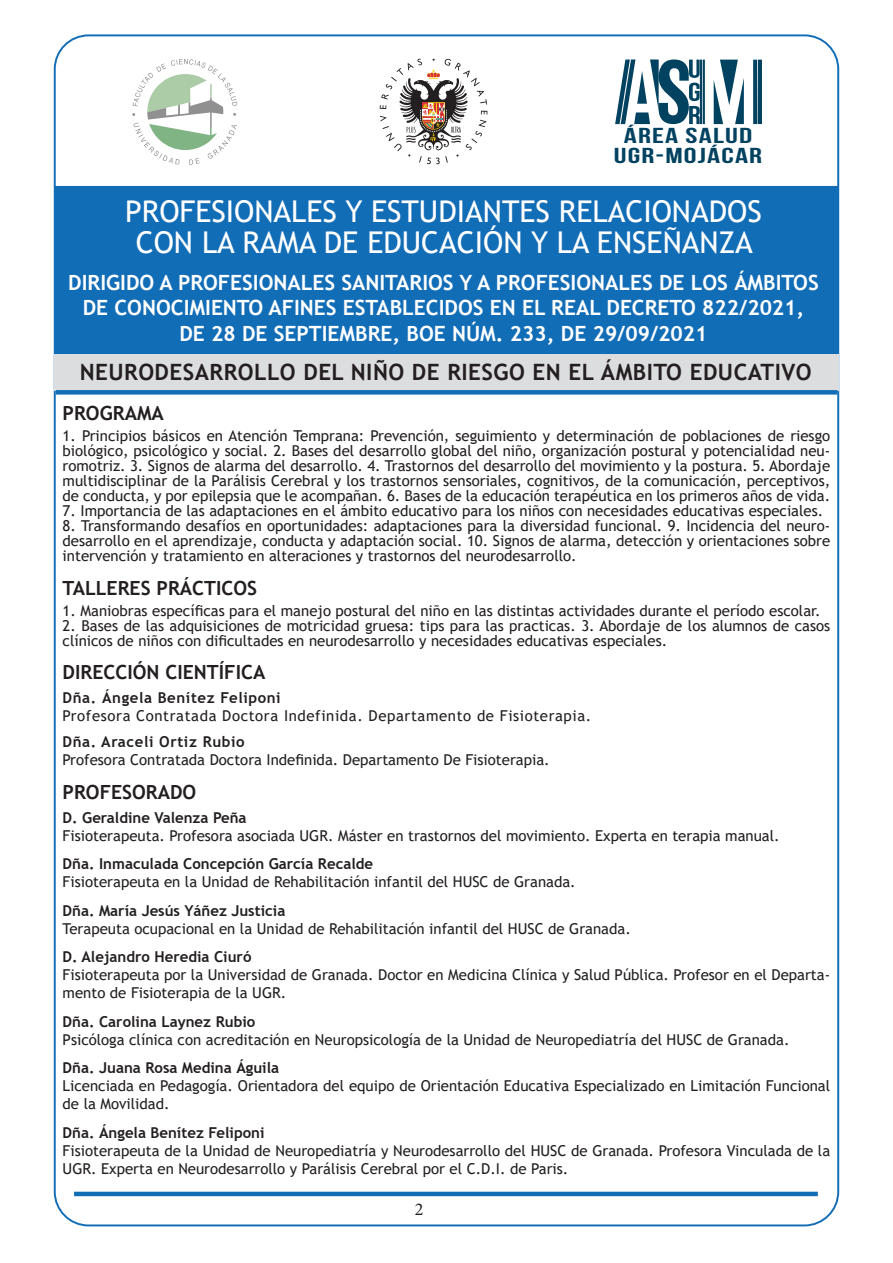
<style>
.page{position:relative;width:893px;height:1263px;background:#fff}
.page>*{position:absolute;margin:0;border:0;box-sizing:border-box;transform-origin:0 0}
.t1{font:30px "Trebuchet MS";color:#fff}
.t2{font:700 22.5px "Trebuchet MS";letter-spacing:.02em;color:#231f20}
.t3{font:700 21.6px/20.1px "Bebas Neue";letter-spacing:.035em;color:#024261;text-align:center;scale:1.49 1}
.t4{font:700 21px "Trebuchet MS";color:#fff}
.t5{font:700 19.5px "Trebuchet MS";color:#231f20}
.t6{font:18px "Minion Pro";color:#231f20}
.t7{font:15px/15px "Trebuchet MS";color:#231f20}
.t8{font:700 15px "Trebuchet MS";color:#231f20}
.t9{font:15px "Trebuchet MS";letter-spacing:.04em;color:#231f20}
.t10{font:700 15px "Trebuchet MS";letter-spacing:.04em;color:#231f20}
</style>
<div class="page">
<hr style="left:74px;top:1192px;width:744px;height:4px;background:#126db7">
<div style="left:54px;top:186px;width:785px;height:173px;background:#126db7"></div>
<div style="left:54px;top:354px;width:785px;height:37px;background:#dcdddf"></div>
<div style="left:56px;top:390px;width:781px;height:5px;background:#126db7"></div>
<svg style="left:380px;top:59px;width:107px;height:105px"></svg>
<svg style="left:132px;top:59px;width:105px;height:106px"></svg>
<hr style="left:758px;top:60px;width:4px;height:64px;background:#024261">
<svg style="left:753px;top:60px;width:4px;height:64px"></svg>
<svg style="left:714px;top:60px;width:30px;height:64px"></svg>
<svg style="left:615px;top:60px;width:90px;height:64px"></svg>
<p class="t3" style="left:614px;top:125px;width:101px">ÁREA SALUD<br>UGR-MOJÁCAR</p>
<p class="t1" style="left:125px;top:192px;width:638px">PROFESIONALES Y ESTUDIANTES RELACIONADOS</p>
<p class="t1" style="left:136px;top:223px;width:619px">CON LA RAMA DE EDUCACIÓN Y LA ENSEÑANZA</p>
<p class="t4" style="left:68px;top:270px;width:752px">DIRIGIDO A PROFESIONALES SANITARIOS Y A PROFESIONALES DE LOS ÁMBITOS</p>
<p class="t4" style="left:83px;top:295px;width:723px">DE CONOCIMIENTO AFINES ESTABLECIDOS EN EL REAL DECRETO 822/2021,</p>
<p class="t4" style="left:179px;top:320px;width:530px">DE 28 DE SEPTIEMBRE, BOE NÚM. 233, DE 29/09/2021</p>
<p class="t2" style="left:80px;top:358px;width:733px">NEURODESARROLLO DEL NIÑO DE RIESGO EN EL ÁMBITO EDUCATIVO</p>
<p class="t5" style="left:63px;top:400px;width:103px">PROGRAMA</p>
<p class="t7" style="left:63px;top:428px;width:769px;text-align:justify">1. Principios básicos en Atención Temprana: Prevención, seguimiento y determinación de poblaciones de riesgo biológico, psicológico y social. 2. Bases del desarrollo global del niño, organización postural y potencialidad neu&shy;romotriz. 3. Signos de alarma del desarrollo. 4. Trastornos del desarrollo del movimiento y la postura. 5. Abordaje multidisciplinar de la Parálisis Cerebral y los trastornos sensoriales, cognitivos, de la comunicación, perceptivos, de conducta, y por epilepsia que le acompañan. 6. Bases de la educación terapéutica en los primeros años de vida.</p>
<p class="t7" style="left:63px;top:503px;width:762px">7. Importancia de las adaptaciones en el ámbito educativo para los niños con necesidades educativas especiales.</p>
<p class="t7" style="left:63px;top:518px;width:769px;text-align:justify">8. Transformando desafíos en oportunidades: adaptaciones para la diversidad funcional. 9. Incidencia del neuro&shy;desarrollo en el aprendizaje, conducta y adaptación social. 10. Signos de alarma, detección y orientaciones sobre intervención y tratamiento en alteraciones y trastornos del neurodesarrollo.</p>
<p class="t5" style="left:63px;top:575px;width:196px">TALLERES PRÁCTICOS</p>
<p class="t7" style="left:63px;top:603px;width:760px">1. Maniobras específicas para el manejo postural del niño en las distintas actividades durante el período escolar.</p>
<p class="t7" style="left:63px;top:618px;width:769px">2. Bases de las adquisiciones de motricidad gruesa: tips para las practicas. 3. Abordaje de los alumnos de casos clínicos de niños con dificultades en neurodesarrollo y necesidades educativas especiales.</p>
<p class="t5" style="left:63px;top:660px;width:204px">DIRECCIÓN CIENTÍFICA</p>
<p class="t10" style="left:63px;top:689px;width:220px">Dña. Ángela Benítez Feliponi</p>
<p class="t9" style="left:63px;top:707px;width:530px">Profesora Contratada Doctora Indefinida. Departamento de Fisioterapia.</p>
<p class="t10" style="left:63px;top:732px;width:184px">Dña. Araceli Ortiz Rubio</p>
<p class="t7" style="left:63px;top:752px;width:489px">Profesora Contratada Doctora Indefinida. Departamento De Fisioterapia.</p>
<p class="t5" style="left:63px;top:780px;width:135px">PROFESORADO</p>
<p class="t8" style="left:63px;top:808px;width:185px">D. Geraldine Valenza Peña</p>
<p class="t7" style="left:63px;top:828px;width:719px">Fisioterapeuta. Profesora asociada UGR. Máster en trastornos del movimiento. Experta en terapia manual.</p>
<p class="t8" style="left:63px;top:855px;width:312px">Dña. Inmaculada Concepción García Recalde</p>
<p class="t7" style="left:63px;top:874px;width:515px">Fisioterapeuta en la Unidad de Rehabilitación infantil del HUSC de Granada.</p>
<p class="t8" style="left:63px;top:901px;width:224px">Dña. María Jesús Yáñez Justicia</p>
<p class="t7" style="left:63px;top:921px;width:570px">Terapeuta ocupacional en la Unidad de Rehabilitación infantil del HUSC de Granada.</p>
<p class="t8" style="left:63px;top:948px;width:190px">D. Alejandro Heredia Ciuró</p>
<p class="t7" style="left:63px;top:966px;width:769px;line-height:18px">Fisioterapeuta por la Universidad de Granada. Doctor en Medicina Clínica y Salud Pública. Profesor en el Departa&shy;mento de Fisioterapia de la UGR.</p>
<p class="t8" style="left:63px;top:1012px;width:194px">Dña. Carolina Laynez Rubio</p>
<p class="t7" style="left:63px;top:1032px;width:728px">Psicóloga clínica con acreditación en Neuropsicología de la Unidad de Neuropediatría del HUSC de Granada.</p>
<p class="t8" style="left:63px;top:1059px;width:218px">Dña. Juana Rosa Medina Águila</p>
<p class="t7" style="left:63px;top:1077px;width:769px;line-height:18px">Licenciada en Pedagogía. Orientadora del equipo de Orientación Educativa Especializado en Limitación Funcional de la Movilidad.</p>
<p class="t8" style="left:63px;top:1123px;width:203px">Dña. Ángela Benítez Feliponi</p>
<p class="t7" style="left:63px;top:1141px;width:769px;line-height:18px">Fisioterapeuta de la Unidad de Neuropediatría y Neurodesarrollo del HUSC de Granada. Profesora Vinculada de la<br>UGR. Experta en Neurodesarrollo y Parálisis Cerebral por el C.D.I. de Paris.</p>
<p class="t6" style="left:415px;top:1197px;width:10px">2</p>
</div>
